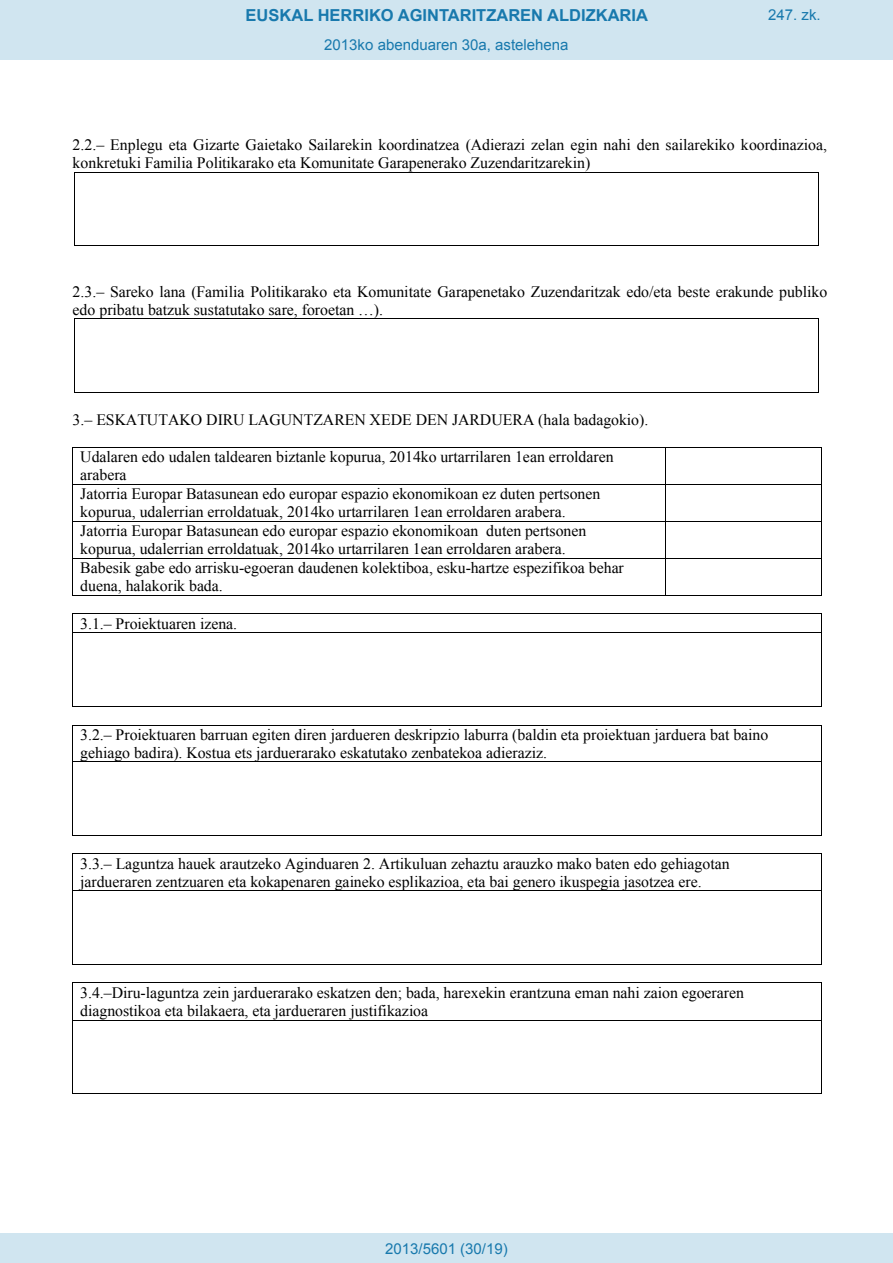
<style>
.page{position:relative;width:893px;height:1263px;background:#fff}
.page>*{position:absolute;margin:0;border:0;box-sizing:border-box;transform-origin:0 0}
.t1{font:700 16.5px "Arial";color:#1879ad}
.t2{font:15.9px/18.5px "Times New Roman";color:#000}
.Paginacion_Centro{font:15px "Arial";color:#1879ad}
</style>
<div class="page">
<hr style="left:75px;top:172px;width:743px;height:1px;background:#000">
<hr style="left:75px;top:173px;width:1px;height:72px;background:#000">
<hr style="left:75px;top:245px;width:743px;height:1px;background:#000">
<hr style="left:818px;top:173px;width:1px;height:72px;background:#000">
<hr style="left:75px;top:319px;width:743px;height:1px;background:#000">
<hr style="left:75px;top:319px;width:1px;height:73px;background:#000">
<hr style="left:75px;top:392px;width:743px;height:1px;background:#000">
<hr style="left:818px;top:319px;width:1px;height:73px;background:#000">
<hr style="left:72px;top:447px;width:593px;height:1px;background:#000">
<hr style="left:666px;top:447px;width:155px;height:1px;background:#000">
<hr style="left:72px;top:448px;width:1px;height:36px;background:#000">
<hr style="left:665px;top:448px;width:1px;height:36px;background:#000">
<hr style="left:821px;top:448px;width:1px;height:36px;background:#000">
<hr style="left:72px;top:484px;width:593px;height:1px;background:#000">
<hr style="left:666px;top:484px;width:155px;height:1px;background:#000">
<hr style="left:72px;top:484px;width:1px;height:37px;background:#000">
<hr style="left:665px;top:484px;width:1px;height:37px;background:#000">
<hr style="left:821px;top:484px;width:1px;height:37px;background:#000">
<hr style="left:72px;top:521px;width:593px;height:1px;background:#000">
<hr style="left:666px;top:521px;width:155px;height:1px;background:#000">
<hr style="left:72px;top:522px;width:1px;height:36px;background:#000">
<hr style="left:665px;top:522px;width:1px;height:36px;background:#000">
<hr style="left:821px;top:522px;width:1px;height:36px;background:#000">
<hr style="left:72px;top:558px;width:593px;height:1px;background:#000">
<hr style="left:666px;top:558px;width:155px;height:1px;background:#000">
<hr style="left:72px;top:558px;width:1px;height:37px;background:#000">
<hr style="left:72px;top:595px;width:593px;height:1px;background:#000">
<hr style="left:665px;top:558px;width:1px;height:37px;background:#000">
<hr style="left:666px;top:595px;width:155px;height:1px;background:#000">
<hr style="left:821px;top:558px;width:1px;height:37px;background:#000">
<hr style="left:72px;top:614px;width:749px;height:1px;background:#000">
<svg style="left:72px;top:615px;width:1px;height:17px"></svg>
<hr style="left:72px;top:632px;width:749px;height:1px;background:#000">
<svg style="left:821px;top:614px;width:1px;height:19px"></svg>
<hr style="left:72px;top:633px;width:1px;height:73px;background:#000">
<hr style="left:72px;top:706px;width:749px;height:1px;background:#000">
<hr style="left:821px;top:633px;width:1px;height:73px;background:#000">
<hr style="left:72px;top:725px;width:749px;height:1px;background:#000">
<hr style="left:72px;top:725px;width:1px;height:36px;background:#000">
<hr style="left:821px;top:725px;width:1px;height:36px;background:#000">
<hr style="left:72px;top:761px;width:749px;height:1px;background:#000">
<hr style="left:72px;top:762px;width:1px;height:73px;background:#000">
<hr style="left:72px;top:835px;width:749px;height:1px;background:#000">
<hr style="left:821px;top:762px;width:1px;height:73px;background:#000">
<hr style="left:72px;top:853px;width:749px;height:1px;background:#000">
<hr style="left:72px;top:854px;width:1px;height:37px;background:#000">
<hr style="left:821px;top:854px;width:1px;height:37px;background:#000">
<hr style="left:72px;top:891px;width:749px;height:1px;background:#000">
<hr style="left:72px;top:891px;width:1px;height:73px;background:#000">
<hr style="left:72px;top:964px;width:749px;height:1px;background:#000">
<hr style="left:821px;top:891px;width:1px;height:73px;background:#000">
<hr style="left:72px;top:982px;width:749px;height:1px;background:#000">
<hr style="left:72px;top:983px;width:1px;height:37px;background:#000">
<hr style="left:821px;top:983px;width:1px;height:37px;background:#000">
<hr style="left:72px;top:1020px;width:749px;height:1px;background:#000">
<hr style="left:72px;top:1020px;width:1px;height:73px;background:#000">
<hr style="left:72px;top:1093px;width:749px;height:1px;background:#000">
<hr style="left:821px;top:1020px;width:1px;height:73px;background:#000">
<div style="left:0;top:0;width:893px;height:60px;background:#d0e5f0"></div>
<div style="left:0;top:1233px;width:893px;height:30px;background:#d0e5f0"></div>
<p class="t1" style="left:246px;top:4px;width:404px">EUSKAL HERRIKO AGINTARITZAREN ALDIZKARIA</p>
<p class="Paginacion_Centro" style="left:768px;top:5px;width:54px">247. zk.</p>
<p class="Paginacion_Centro" style="left:324px;top:35px;width:246px">2013ko abenduaren 30a, astelehena</p>
<p class="t2" style="left:73px;top:136px;width:756px;line-height:18px">2.2.– Enplegu eta Gizarte Gaietako Sailarekin koordinatzea (Adierazi zelan egin nahi den sailarekiko koordinazioa, konkretuki Familia Politikarako eta Komunitate Garapenerako Zuzendaritzarekin)</p>
<p class="t2" style="left:73px;top:282px;width:756px">2.3.– Sareko lana (Familia Politikarako eta Komunitate Garapenetako Zuzendaritzak edo/eta beste erakunde publiko edo pribatu batzuk sustatutako sare, foroetan …).</p>
<p class="t2" style="left:73px;top:410px;width:577px">3.– ESKATUTAKO DIRU LAGUNTZAREN XEDE DEN JARDUERA (hala badagokio).</p>
<p class="t2" style="left:80px;top:447px;width:545px">Udalaren edo udalen taldearen biztanle kopurua, 2014ko urtarrilaren 1ean erroldaren arabera<br>Jatorria Europar Batasunean edo europar espazio ekonomikoan ez duten pertsonen kopurua, udalerrian erroldatuak, 2014ko urtarrilaren 1ean erroldaren arabera.<br>Jatorria Europar Batasunean edo europar espazio ekonomikoan duten pertsonen kopurua, udalerrian erroldatuak, 2014ko urtarrilaren 1ean erroldaren arabera.<br>Babesik gabe edo arrisku-egoeran daudenen kolektiboa, esku-hartze espezifikoa behar duena, halakorik bada.</p>
<p class="t2" style="left:80px;top:614px;width:159px">3.1.– Proiektuaren izena.</p>
<p class="t2" style="left:80px;top:725px;width:690px;line-height:18px">3.2.– Proiektuaren barruan egiten diren jardueren deskripzio laburra (baldin eta proiektuan jarduera bat baino gehiago badira). Kostua ets jarduerarako eskatutako zenbatekoa adieraziz.</p>
<p class="t2" style="left:80px;top:854px;width:651px;line-height:18px">3.3.– Laguntza hauek arautzeko Aginduaren 2. Artikuluan zehaztu arauzko mako baten edo gehiagotan jardueraren zentzuaren eta kokapenaren gaineko esplikazioa, eta bai genero ikuspegia jasotzea ere.</p>
<p class="t2" style="left:80px;top:983px;width:665px">3.4.–Diru-laguntza zein jarduerarako eskatzen den; bada, harexekin erantzuna eman nahi zaion egoeraren diagnostikoa eta bilakaera, eta jardueraren justifikazioa</p>
<p class="Paginacion_Centro" style="left:385px;top:1238px;width:124px">2013/5601 (30/19)</p>
</div>
